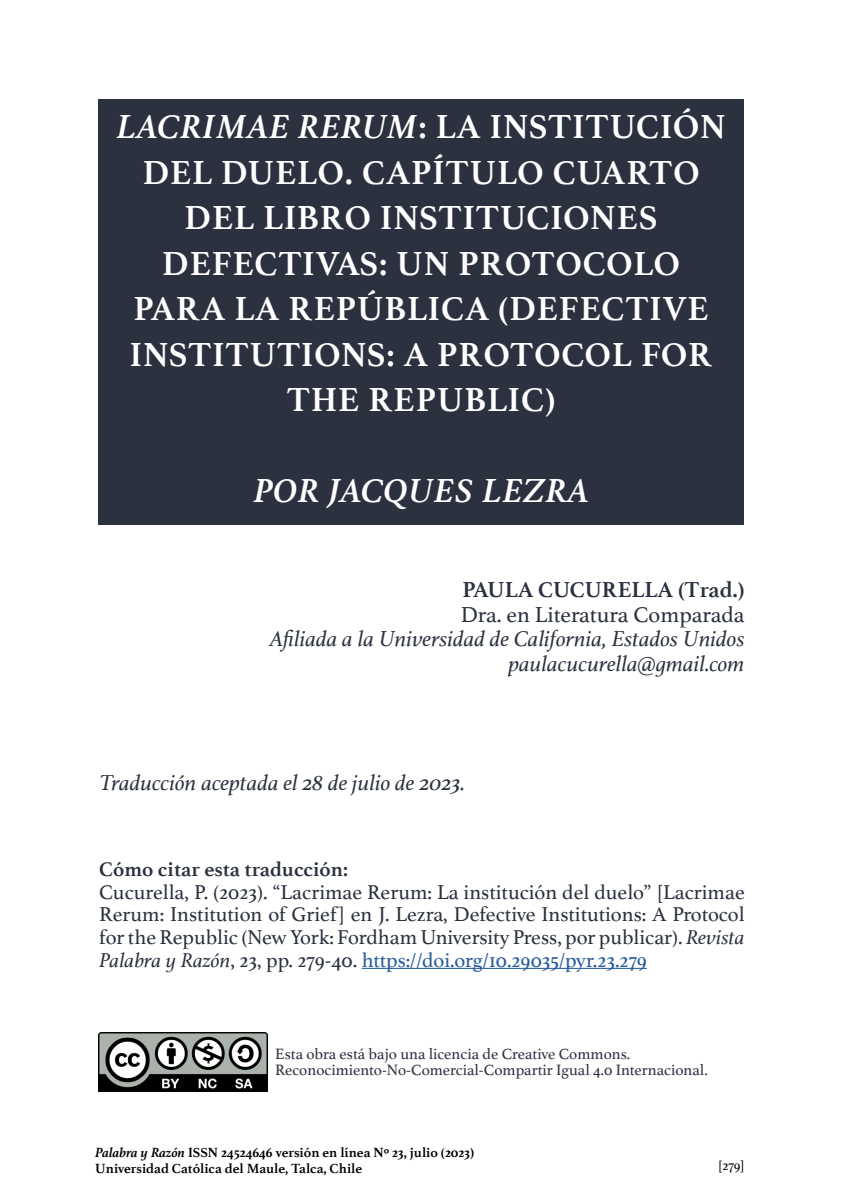
<style>
.page{position:relative;width:844px;height:1191px;background:#fff}
.page>*{position:absolute;margin:0;border:0;box-sizing:border-box;transform-origin:0 0}
.t1{font:700 35px/45.5px "Athelas";letter-spacing:.025em;color:#fff;text-align:center}
.t2{font:italic 700 35px "Athelas";letter-spacing:.025em;color:#fff}
.t3{font:italic 22.75px/24.5px "Athelas";color:#2b313f;text-align:right}
.t4{font:22.75px "Athelas";color:#2b313f}
.t5{font:700 22.75px "Athelas";color:#2b313f}
.t6{font:21px/22.8px "Athelas";color:#2b313f;text-align:justify}
.t7{font:700 21px "Athelas";color:#2b313f}
.t8{font:15.75px/15.8px "Athelas";color:#2b313f}
.t9{font:700 14px/15.8px "Athelas";color:#000}
.t10{font:14px "Athelas";color:#000}
.s1{font-style:italic}
.s2{color:#275b9b}
</style>
<div class="page">
<hr style="left:361px;top:967px;width:285px;height:2px;background:#275b9b">
<div style="left:98px;top:99px;width:645px;height:425px;background:#2b313f"></div>
<img style="left:98px;top:1032px;width:170px;height:59px">
<h1 class="t1" style="left:117px;top:103px;width:610px"><span class="s1">LACRIMAE RERUM</span>: LA INSTITUCIÓN<br>DEL DUELO. CAPÍTULO CUARTO<br>DEL LIBRO INSTITUCIONES<br>DEFECTIVAS: UN PROTOCOLO<br>PARA LA REPÚBLICA (DEFECTIVE<br>INSTITUTIONS: A PROTOCOL FOR<br>THE REPUBLIC)</h1>
<h1 class="t2" style="left:253px;top:463px;width:336px">POR JACQUES LEZRA</h1>
<p class="t5" style="left:462px;top:571px;width:284px">PAULA CUCURELLA (Trad.)</p>
<p class="t4" style="left:460px;top:596px;width:285px">Dra. en Literatura Comparada</p>
<p class="t3" style="left:270px;top:626px;width:476px">Afiliada a la Universidad de California, Estados Unidos paulacucurella@gmail.com</p>
<p class="t3" style="left:99px;top:770px;width:367px">Traducción aceptada el 28 de julio de 2023.</p>
<p class="t7" style="left:99px;top:852px;width:250px">Cómo citar esta traducción:</p>
<p class="t6" style="left:99px;top:879px;width:646px">Cucurella, P. (2023). “Lacrimae Rerum: La institución del duelo” [Lacrimae Rerum: Institution of Grief] en J. Lezra, Defective Institutions: A Protocol for the Republic (New York: Fordham University Press, por publicar). <span class="s1">Revista Palabra y Razón</span>, 23, pp. 279-40. <span class="s2">https://doi.org/10.29035/pyr.23.279</span></p>
<p class="t8" style="left:275px;top:1045px;width:434px">Esta obra está bajo una licencia de Creative Commons.<br>Reconocimiento-No-Comercial-Compartir Igual 4.0 Internacional.</p>
<p class="t9" style="left:95px;top:1144px;width:380px"><span class="s1">Palabra y Razón</span> ISSN 24524646 versión en línea Nº 23, julio (2023)<br>Universidad Católica del Maule, Talca, Chile</p>
<p class="t10" style="left:718px;top:1154px;width:28px">[279]</p>
</div>
